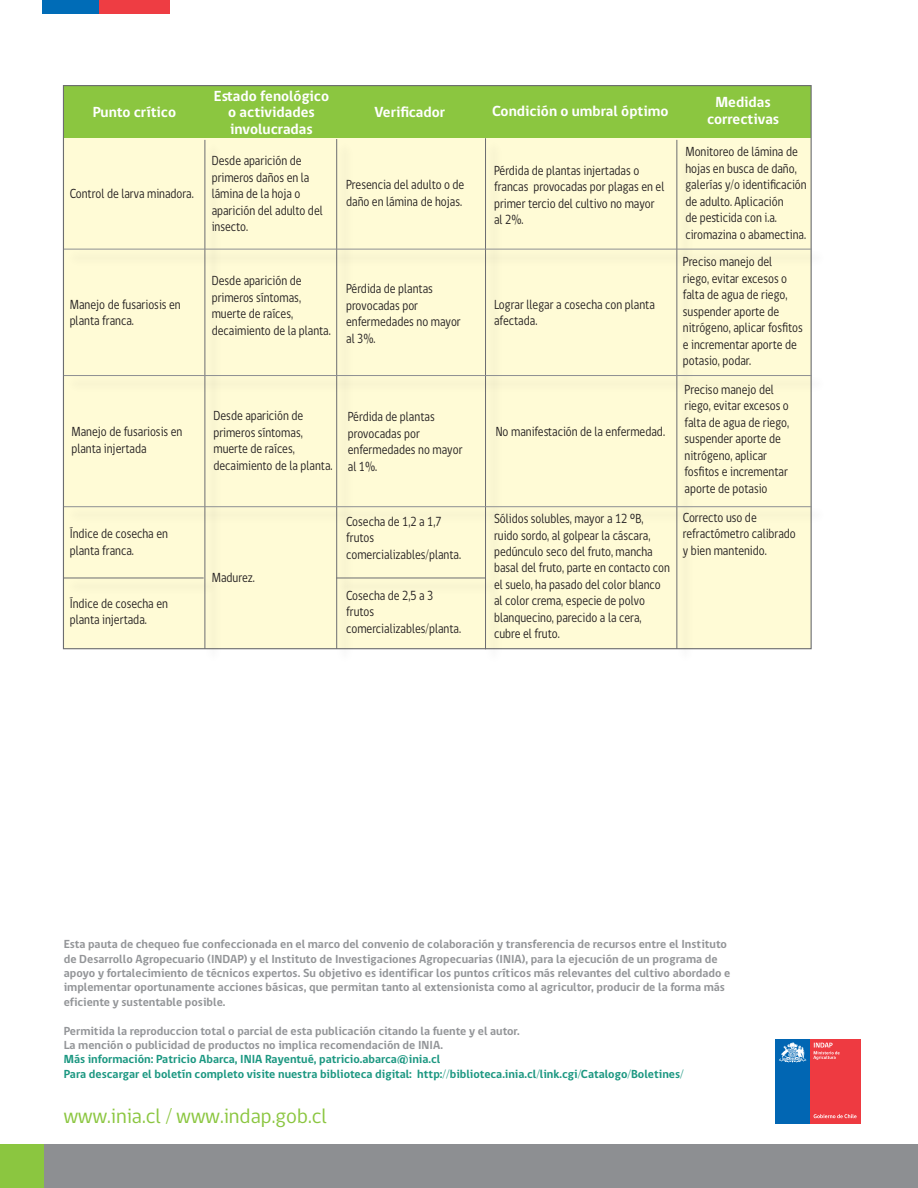
<style>
.page{position:relative;width:918px;height:1188px;background:#fff}
.page>*{position:absolute;margin:0;border:0;box-sizing:border-box;transform-origin:0 0}
.t1{font:21px "gob CL";color:#8bc640}
.t2{font:700 15px/16.5px "gob CL";color:#fff;text-align:center}
.t3{font:13.5px/16.5px "gob CL";color:#231f20;scale:.85 1}
.t4{font:700 12px/14.4px "gob CL";color:#939598}
.t5{font:700 12px/14.4px "gob CL";color:#1b9781}
</style>
<div class="page">
<div style="left:43px;top:1144px;width:875px;height:44px;background:#8d8f92"></div>
<div style="left:0;top:1144px;width:44px;height:44px;background:#8bc640"></div>
<div style="left:43px;top:0;width:56px;height:14px;background:#006cb7"></div>
<div style="left:99px;top:0;width:71px;height:14px;background:#ee3d43"></div>
<div style="left:775px;top:1039px;width:35px;height:85px;background:#0166b3"></div>
<div style="left:810px;top:1039px;width:50px;height:85px;background:#ee3a41"></div>
<svg style="left:779px;top:1042px;width:27px;height:21px"></svg>
<svg style="left:814px;top:1114px;width:43px;height:4px"></svg>
<svg style="left:813px;top:1043px;width:27px;height:17px"></svg>
<div style="left:63px;top:86px;width:748px;height:563px;background:#fffbd6"></div>
<div style="left:63px;top:86px;width:748px;height:52px;background:#8bc640"></div>
<div style="left:205px;top:142px;width:17px;height:522px;background:#fcf8d3"></div>
<hr style="left:205px;top:140px;width:1px;height:509px;background:#6c6d70">
<div style="left:337px;top:141px;width:17px;height:523px;background:#fbf7d3"></div>
<hr style="left:336px;top:139px;width:1px;height:510px;background:#6c6d70">
<div style="left:485px;top:140px;width:18px;height:524px;background:#fbf7d3"></div>
<hr style="left:485px;top:138px;width:1px;height:511px;background:#6c6d70">
<div style="left:677px;top:142px;width:17px;height:522px;background:#fcf8d3"></div>
<hr style="left:676px;top:140px;width:1px;height:509px;background:#6c6d70">
<div style="left:66px;top:375px;width:761px;height:18px;background:#fbf7d3"></div>
<hr style="left:64px;top:375px;width:748px;height:1px;background:#8d8f92">
<div style="left:66px;top:507px;width:761px;height:17px;background:#fbf7d3"></div>
<hr style="left:64px;top:506px;width:748px;height:1px;background:#8d8f92">
<div style="left:338px;top:578px;width:163px;height:17px;background:#fbf7d3"></div>
<hr style="left:336px;top:578px;width:150px;height:1px;background:#6c6d70">
<div style="left:66px;top:578px;width:153px;height:17px;background:#fcf8d3"></div>
<hr style="left:64px;top:578px;width:140px;height:1px;background:#6c6d70">
<div style="left:66px;top:249px;width:761px;height:17px;background:#fbf7d3"></div>
<hr style="left:64px;top:249px;width:748px;height:1px;background:#8d8f92">
<p class="t2" style="left:93px;top:104px;width:85px">Punto crítico</p>
<p class="t3" style="left:70px;top:185px;width:148px">Control de larva minadora.</p>
<p class="t3" style="left:70px;top:296px;width:132px">Manejo de fusariosis en planta franca.</p>
<p class="t3" style="left:71px;top:424px;width:132px">Manejo de fusariosis en planta injertada</p>
<p class="t2" style="left:214px;top:88px;width:117px">Estado fenológico o actividades involucradas</p>
<p class="t3" style="left:212px;top:153px;width:132px">Desde aparición de primeros daños en la lámina de la hoja o aparición del adulto del insecto.</p>
<p class="t2" style="left:374px;top:104px;width:72px">Verificador</p>
<p class="t2" style="left:492px;top:103px;width:178px">Condición o umbral óptimo</p>
<p class="t2" style="left:707px;top:94px;width:74px">Medidas correctivas</p>
<p class="t3" style="left:346px;top:177px;width:141px">Presencia del adulto o de daño en lámina de hojas.</p>
<p class="t3" style="left:494px;top:162px;width:202px">Pérdida de plantas injertadas o francas provocadas por plagas en el primer tercio del cultivo no mayor al 2%.</p>
<p class="t3" style="left:685px;top:144px;width:144px">Monitoreo de lámina de hojas en busca de daño, galerías y/o identificación de adulto. Aplicación<br>de pesticida con i.a. ciromazina o abamectina.</p>
<p class="t3" style="left:212px;top:273px;width:142px">Desde aparición de primeros síntomas, muerte de raíces, decaimiento de la planta.</p>
<p class="t3" style="left:346px;top:281px;width:136px">Pérdida de plantas provocadas por enfermedades no mayor al 3%.</p>
<p class="t3" style="left:213px;top:408px;width:142px">Desde aparición de primeros síntomas, muerte de raíces, decaimiento de la planta.</p>
<p class="t3" style="left:348px;top:409px;width:136px">Pérdida de plantas provocadas por enfermedades no mayor al 1%.</p>
<p class="t3" style="left:494px;top:296px;width:191px">Lograr llegar a cosecha con planta afectada.</p>
<p class="t3" style="left:496px;top:424px;width:201px">No manifestación de la enfermedad.</p>
<p class="t3" style="left:683px;top:254px;width:143px">Preciso manejo del<br>riego, evitar excesos o falta de agua de riego, suspender aporte de nitrógeno, aplicar fosfitos e incrementar aporte de potasio, podar.</p>
<p class="t3" style="left:685px;top:381px;width:125px">Preciso manejo del riego, evitar excesos o falta de agua de riego, suspender aporte de nitrógeno, aplicar fosfitos e incrementar aporte de potasio</p>
<p class="t3" style="left:346px;top:513px;width:137px">Cosecha de 1,2 a 1,7 frutos comercializables/planta.</p>
<p class="t3" style="left:494px;top:511px;width:208px">Sólidos solubles, mayor a 12 ºB, ruido sordo, al golpear la cáscara, pedúnculo seco del fruto, mancha basal del fruto, parte en contacto con el suelo, ha pasado del color blanco al color crema, especie de polvo blanquecino, parecido a la cera, cubre el fruto.</p>
<p class="t3" style="left:683px;top:510px;width:134px">Correcto uso de refractómetro calibrado y bien mantenido.</p>
<p class="t3" style="left:70px;top:526px;width:117px">Índice de cosecha en planta franca.</p>
<p class="t3" style="left:212px;top:569px;width:52px">Madurez.</p>
<p class="t3" style="left:70px;top:595px;width:117px">Índice de cosecha en planta injertada.</p>
<p class="t3" style="left:346px;top:588px;width:137px">Cosecha de 2,5 a 3 frutos comercializables/planta.</p>
<p class="t4" style="left:64px;top:937px;width:668px">Esta pauta de chequeo fue confeccionada en el marco del convenio de colaboración y transferencia de recursos entre el Instituto de Desarrollo Agropecuario (INDAP) y el Instituto de Investigaciones Agropecuarias (INIA), para la ejecución de un programa de apoyo y fortalecimiento de técnicos expertos. Su objetivo es identificar los puntos críticos más relevantes del cultivo abordado e implementar oportunamente acciones básicas, que permitan tanto al extensionista como al agricultor, producir de la forma más eficiente y sustentable posible.</p>
<p class="t4" style="left:64px;top:1024px;width:457px">Permitida la reproduccion total o parcial de esta publicación citando la fuente y el autor.<br>La mención o publicidad de productos no implica recomendación de INIA.</p>
<p class="t5" style="left:64px;top:1053px;width:622px">Más información: Patricio Abarca, INIA Rayentué, patricio.abarca@inia.cl<br>Para descargar el boletín completo visite nuestra biblioteca digital: http://biblioteca.inia.cl/link.cgi/Catalogo/Boletines/</p>
<h1 class="t1" style="left:64px;top:1102px;width:265px">www.inia.cl / www.indap.gob.cl</h1>
</div>
